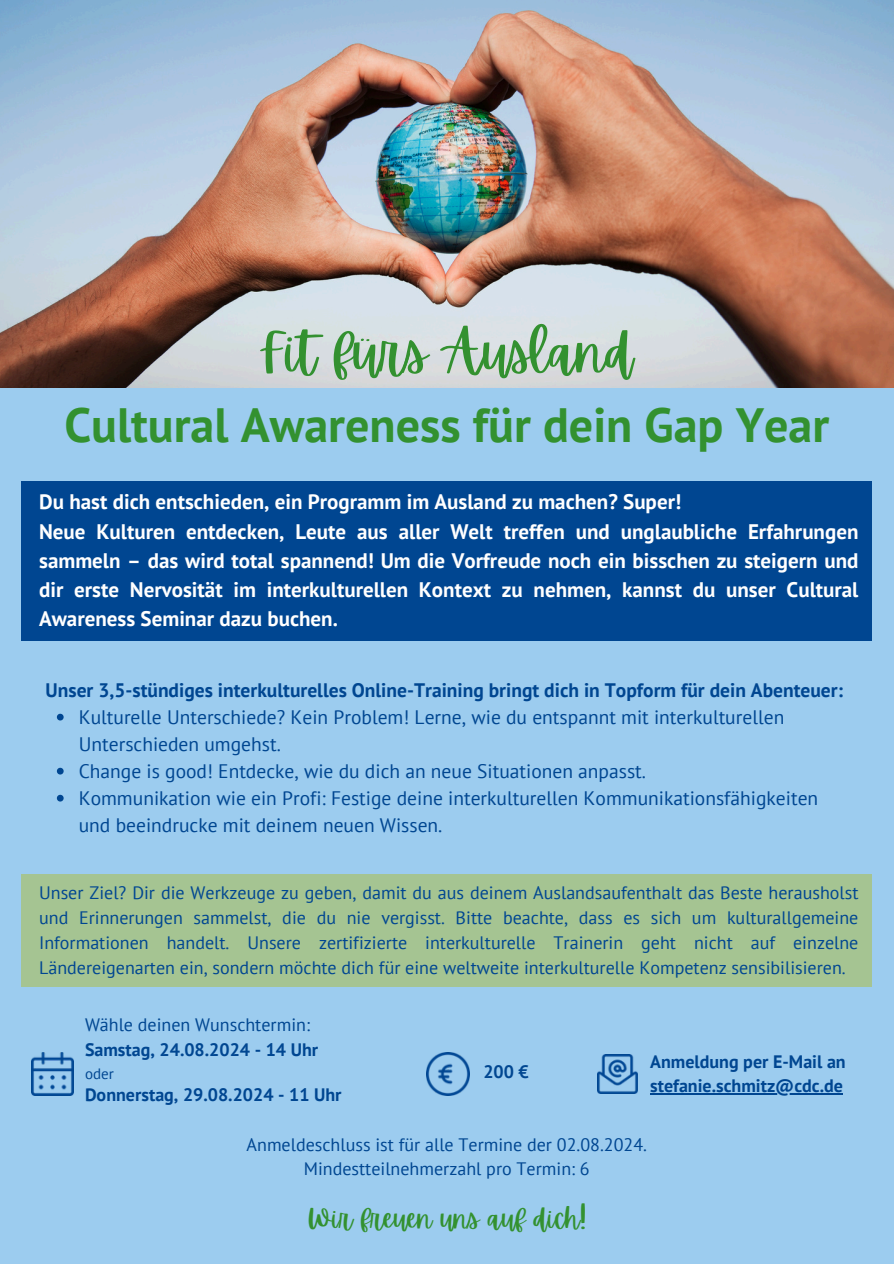
<style>
.page{position:relative;width:894px;height:1264px;background:#fff}
.page>*{position:absolute;margin:0;border:0;box-sizing:border-box;transform-origin:0 0}
.t1{font:54px "Apricots";color:#339130}
.t2{font:700 48px "PT Sans";color:#339130}
.t3{font:27px "Apricots";color:#339130}
.t4{font:700 21px/29.2px "PT Sans";color:#fff}
.t5{font:19.5px/27px "PT Sans";color:#004691}
.t6{font:700 19.5px "PT Sans";color:#004691}
.t7{font:18px/24.8px "PT Sans";color:#004691;text-align:justify}
.t8{font:700 18px/24.8px "PT Sans";color:#004691}
.t9{font:15px "PT Sans";color:#004691}
</style>
<div class="page">
<div style="left:0;top:0;width:893px;height:1263px;background:#9cccef"></div>
<img style="left:0;top:0;width:893px;height:387px">
<div style="left:21px;top:481px;width:850px;height:159px;background:#004691"></div>
<div style="left:21px;top:874px;width:850px;height:113px;background:#a5c492"></div>
<svg style="left:57px;top:713px;width:7px;height:7px"></svg>
<svg style="left:57px;top:767px;width:7px;height:7px"></svg>
<svg style="left:57px;top:794px;width:7px;height:7px"></svg>
<img style="left:32px;top:1052px;width:41px;height:43px">
<img style="left:426px;top:1052px;width:43px;height:43px">
<img style="left:597px;top:1054px;width:40px;height:39px">
<hr style="left:650px;top:1093px;width:192px;height:1px;background:#004691">
<h3 class="t1" style="left:260px;top:321px;width:375px">Fit fürs Ausland</h3>
<h3 class="t2" style="left:64px;top:393px;width:766px">Cultural Awareness für dein Gap Year</h3>
<h1 class="t4" style="left:39px;top:487px;width:820px">Du hast dich entschieden, ein Programm im Ausland zu machen? Super!<br>Neue Kulturen entdecken, Leute aus aller Welt treffen und unglaubliche Erfahrungen sammeln – das wird total spannend! Um die Vorfreude noch ein bisschen zu steigern und dir erste Nervosität im interkulturellen Kontext zu nehmen, kannst du unser Cultural Awareness Seminar dazu buchen.</h1>
<p class="t6" style="left:46px;top:677px;width:798px">Unser 3,5-stündiges interkulturelles Online-Training bringt dich in Topform für dein Abenteuer:</p>
<p class="t5" style="left:79px;top:703px;width:706px">Kulturelle Unterschiede? Kein Problem! Lerne, wie du entspannt mit interkulturellen<br>Unterschieden umgehst.</p>
<p class="t5" style="left:79px;top:757px;width:568px">Change is good! Entdecke, wie du dich an neue Situationen anpasst.</p>
<p class="t5" style="left:79px;top:784px;width:740px">Kommunikation wie ein Profi: Festige deine interkulturellen Kommunikationsfähigkeiten und beeindrucke mit deinem neuen Wissen.</p>
<h3 class="t7" style="left:39px;top:880px;width:820px">Unser Ziel? Dir die Werkzeuge zu geben, damit du aus deinem Auslandsaufenthalt das Beste herausholst und Erinnerungen sammelst, die du nie vergisst. Bitte beachte, dass es sich um kulturallgemeine Informationen handelt. Unsere zertifizierte interkulturelle Trainerin geht nicht auf einzelne Ländereigenarten ein, sondern möchte dich für eine weltweite interkulturelle Kompetenz sensibilisieren.</h3>
<h5 class="t7" style="left:85px;top:1012px;width:226px">Wähle deinen Wunschtermin:</h5>
<p class="t8" style="left:85px;top:1037px;width:234px">Samstag, 24.08.2024 - 14 Uhr</p>
<h5 class="t9" style="left:85px;top:1063px;width:30px">oder</h5>
<p class="t8" style="left:85px;top:1082px;width:258px">Donnerstag, 29.08.2024 - 11 Uhr</p>
<p class="t8" style="left:483px;top:1058px;width:47px">200 €</p>
<h2 class="t8" style="left:650px;top:1048px;width:197px">Anmeldung per E-Mail an stefanie.schmitz@cdc.de</h2>
<p class="t7" style="left:246px;top:1131px;width:402px">Anmeldeschluss ist für alle Termine der 02.08.2024.</p>
<p class="t7" style="left:304px;top:1156px;width:287px">Mindestteilnehmerzahl pro Termin: 6</p>
<p class="t3" style="left:307px;top:1202px;width:280px">Wir freuen uns auf dich!</p>
</div>
